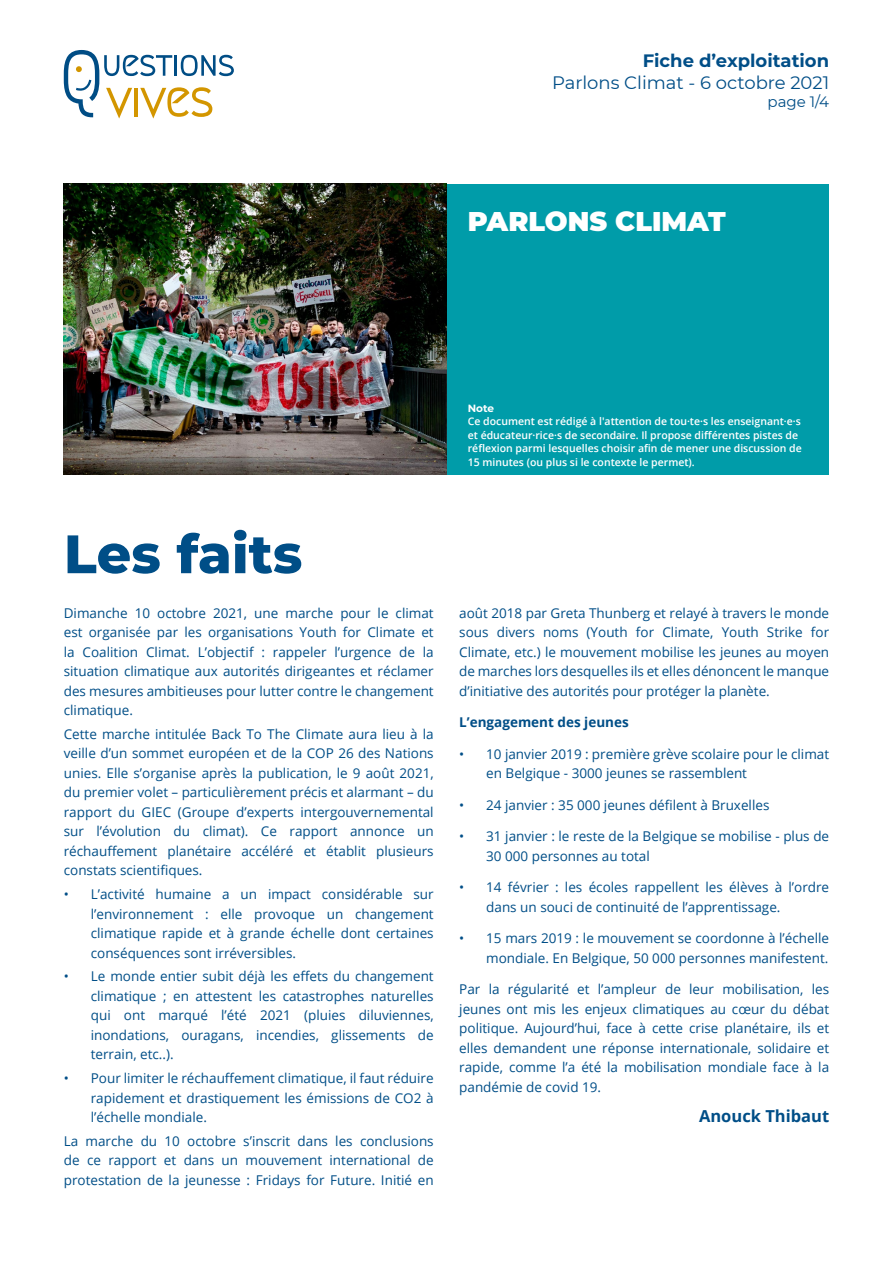
<style>
.page{position:relative;width:893px;height:1263px;background:#fff}
.page>*{position:absolute;margin:0;border:0;box-sizing:border-box;transform-origin:0 0}
.t1{font:800 54px "Montserrat";color:#004e87}
.t2{font:900 27px "Montserrat";color:#fff}
.t3{font:18px "Montserrat";color:#004e87}
.t4{font:700 18px "Montserrat";color:#004e87}
.t5{font:700 16.5px "Open Sans";color:#004e87}
.t6{font:15px "Montserrat";color:#004e87}
.t7{font:13.5px/19.5px "Open Sans";color:#004e87;text-align:justify}
.t8{font:700 13.5px "Open Sans";color:#004e87}
.t9{font:600 10.5px/13.5px "Open Sans";color:#fff}
.t10{font:700 10.5px "Montserrat";color:#fff}
</style>
<div class="page">
<svg style="left:64px;top:50px;width:170px;height:69px"></svg>
<div style="left:446px;top:184px;width:383px;height:290px;background:#009ca9"></div>
<img style="left:64px;top:184px;width:382px;height:290px">
<h3 class="t4" style="left:643px;top:48px;width:188px">Fiche d’exploitation</h3>
<h3 class="t3" style="left:552px;top:70px;width:279px">Parlons Climat - 6 octobre 2021</h3>
<p class="t6" style="left:768px;top:91px;width:63px">page 1/4</p>
<h2 class="t2" style="left:468px;top:201px;width:259px">PARLONS CLIMAT</h2>
<h1 class="t1" style="left:64px;top:514px;width:240px">Les faits</h1>
<p class="t7" style="left:64px;top:603px;width:371px">Dimanche 10 octobre 2021, une marche pour le climat est organisée par les organisations Youth for Climate et la Coalition Climat. L’objectif : rappeler l’urgence de la situation climatique aux autorités dirigeantes et réclamer des mesures ambitieuses pour lutter contre le changement climatique.</p>
<p class="t7" style="left:64px;top:724px;width:371px">Cette marche intitulée Back To The Climate aura lieu à la veille d’un sommet européen et de la COP 26 des Nations unies. Elle s’organise après la publication, le 9 août 2021, du premier volet – particulièrement précis et alarmant – du rapport du GIEC (Groupe d’experts intergouvernemental sur l’évolution du climat). Ce rapport annonce un réchauffement planétaire accéléré et établit plusieurs constats scientifiques.</p>
<p class="t7" style="left:91px;top:884px;width:344px;text-indent:-27px">• L’activité humaine a un impact considérable sur l’environnement : elle provoque un changement climatique rapide et à grande échelle dont certaines conséquences sont irréversibles.</p>
<p class="t7" style="left:91px;top:966px;width:344px;text-indent:-27px">• Le monde entier subit déjà les effets du changement climatique ; en attestent les catastrophes naturelles qui ont marqué l’été 2021 (pluies diluviennes, inondations, ouragans, incendies, glissements de terrain, etc..).</p>
<p class="t7" style="left:91px;top:1068px;width:344px;text-indent:-27px">• Pour limiter le réchauffement climatique, il faut réduire rapidement et drastiquement les émissions de CO2 à l’échelle mondiale.</p>
<p class="t7" style="left:64px;top:1131px;width:371px">La marche du 10 octobre s’inscrit dans les conclusions de ce rapport et dans un mouvement international de protestation de la jeunesse : Fridays for Future. Initié en</p>
<p class="t10" style="left:468px;top:400px;width:28px">Note</p>
<p class="t9" style="left:468px;top:414px;width:336px">Ce document est rédigé à l'attention de tou·te·s les enseignant·e·s et éducateur·rice·s de secondaire. Il propose différentes pistes de réflexion parmi lesquelles choisir afin de mener une discussion de 15 minutes (ou plus si le contexte le permet).</p>
<p class="t7" style="left:459px;top:602px;width:371px">août 2018 par Greta Thunberg et relayé à travers le monde sous divers noms (Youth for Climate, Youth Strike for Climate, etc.) le mouvement mobilise les jeunes au moyen de marches lors desquelles ils et elles dénoncent le manque d’initiative des autorités pour protéger la planète.</p>
<p class="t8" style="left:459px;top:713px;width:171px">L’engagement des jeunes</p>
<p class="t7" style="left:486px;top:743px;width:344px;text-indent:-27px">• 10 janvier 2019 : première grève scolaire pour le climat en Belgique - 3000 jeunes se rassemblent</p>
<p class="t7" style="left:459px;top:794px;width:312px">• 24 janvier : 35 000 jeunes défilent à Bruxelles</p>
<p class="t7" style="left:486px;top:826px;width:344px;text-indent:-27px">• 31 janvier : le reste de la Belgique se mobilise - plus de<br>30 000 personnes au total</p>
<p class="t7" style="left:486px;top:877px;width:344px;text-indent:-27px">• 14 février : les écoles rappellent les élèves à l’ordre dans un souci de continuité de l’apprentissage.</p>
<p class="t7" style="left:459px;top:928px;width:371px;text-align:right">• 15 mars 2019 : le mouvement se coordonne à l’échelle mondiale. En Belgique, 50 000 personnes manifestent.</p>
<p class="t7" style="left:459px;top:979px;width:371px">Par la régularité et l’ampleur de leur mobilisation, les jeunes ont mis les enjeux climatiques au cœur du débat politique. Aujourd’hui, face à cette crise planétaire, ils et elles demandent une réponse internationale, solidaire et rapide, comme l’a été la mobilisation mondiale face à la pandémie de covid 19.</p>
<p class="t5" style="left:699px;top:1104px;width:132px">Anouck Thibaut</p>
</div>
